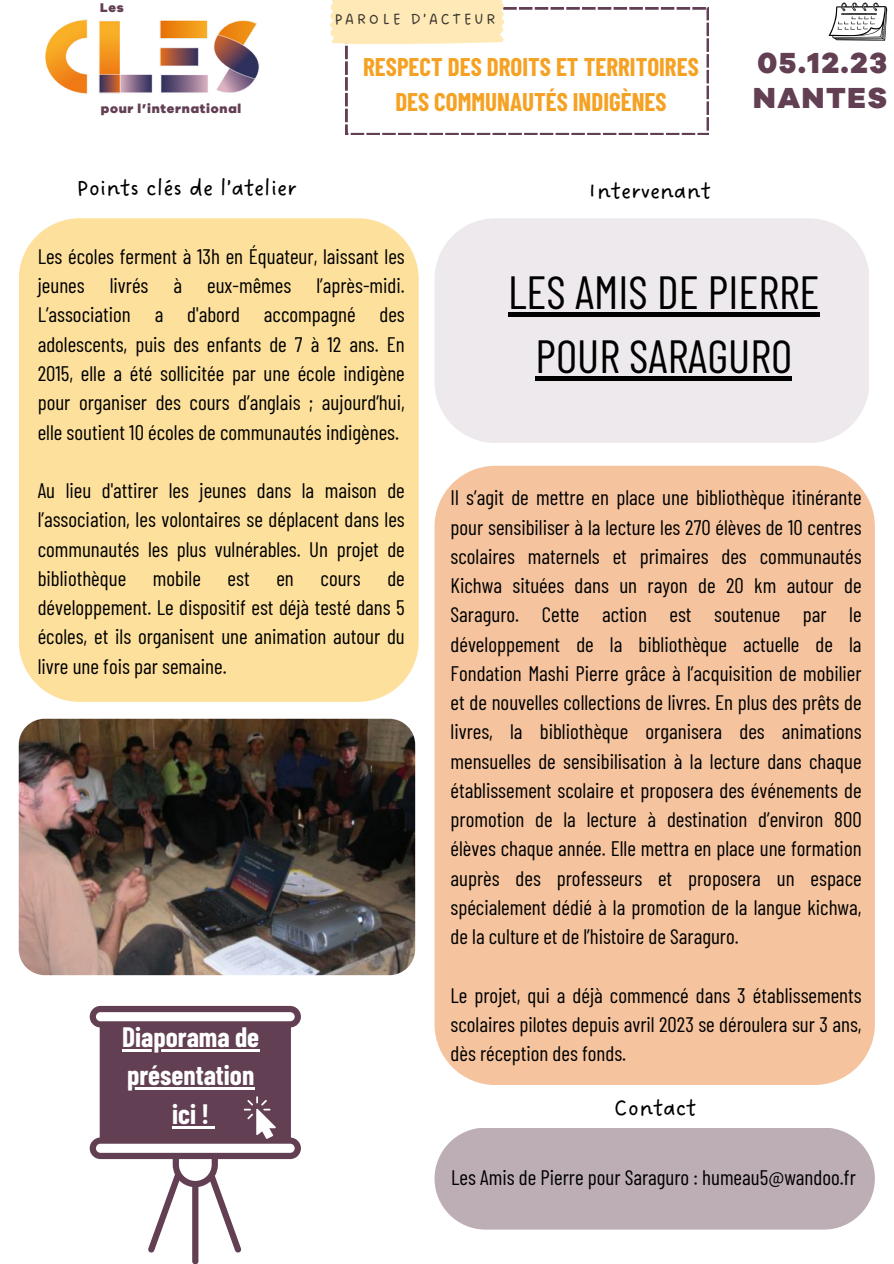
<style>
.page{position:relative;width:894px;height:1264px;background:#fff}
.page>*{position:absolute;margin:0;border:0;box-sizing:border-box;transform-origin:0 0}
.t1{font:46.5px/64.2px "Barlow Condensed";color:#000;text-align:center}
.t2{font:800 30px "Galano Grotesque";letter-spacing:.055em;color:#623f53}
.t3{font:700 27.45px/38.2px "Barlow Condensed";color:#fff;text-align:center}
.t4{font:700 25.05px/34.8px "Barlow Condensed";color:#f5a224;text-align:center}
.t5{font:24px "DO Sans Regular";color:#000}
.t6{font:21px/29.2px "Barlow Condensed";color:#000;text-align:justify}
.t7{font:16.5px "DO Sans Regular";letter-spacing:.15em;color:#3b3531}
.t8{font:800 13.05px "Galano Grotesque";letter-spacing:.055em;color:#623f53}
</style>
<div class="page">
<img style="left:45px;top:19px;width:215px;height:75px">
<svg style="left:345px;top:8px;width:363px;height:127px"></svg>
<svg style="left:330px;top:0;width:176px;height:52px"></svg>
<div style="left:435px;top:218px;width:433px;height:225px;background:#ede9ec"></div>
<div style="left:434px;top:1127px;width:440px;height:102px;background:#bdaeb6;border-radius:51px"></div>
<div style="left:19px;top:218px;width:399px;height:484px;background:#fde09b"></div>
<svg style="left:828px;top:3px;width:58px;height:38px"></svg>
<img style="left:19px;top:718px;width:396px;height:257px;border-radius:26px">
<hr style="left:508px;top:312px;width:311px;height:4px;background:#000">
<div style="left:535px;top:376px;width:257px;height:5px;background:#000"></div>
<div style="left:434px;top:466px;width:440px;height:618px;background:#f5c49e"></div>
<svg style="left:90px;top:1005px;width:211px;height:258px"></svg>
<div style="left:104px;top:1023px;width:181px;height:119px;background:#623f53"></div>
<svg style="left:244px;top:1096px;width:31px;height:42px"></svg>
<hr style="left:122px;top:1049px;width:137px;height:2px;background:#fff">
<hr style="left:127px;top:1087px;width:127px;height:2px;background:#fff">
<hr style="left:172px;top:1125px;width:37px;height:3px;background:#fff">
<svg style="left:209px;top:1126px;width:6px;height:2px"></svg>
<p class="t8" style="left:100px;top:-1px;width:25px">Les</p>
<p class="t8" style="left:101px;top:100px;width:142px">pour l’international</p>
<h2 class="t7" style="left:334px;top:10px;width:163px">PAROLE D’ACTEUR</h2>
<p class="t4" style="left:363px;top:49px;width:337px">RESPECT DES DROITS ET TERRITOIRES<br>DES COMMUNAUTÉS INDIGÈNES</p>
<h3 class="t5" style="left:76px;top:174px;width:222px">Points clés de l’atelier</h3>
<p class="t5" style="left:587px;top:177px;width:125px">Intervenant</p>
<p class="t2" style="left:757px;top:43px;width:131px">05.12.23</p>
<h2 class="t2" style="left:753px;top:78px;width:135px">NANTES</h2>
<h4 class="t6" style="left:38px;top:241px;width:368px">Les écoles ferment à 13h en Équateur, laissant les jeunes livrés à eux-mêmes l’après-midi.<br>L’association a d'abord accompagné des adolescents, puis des enfants de 7 à 12 ans. En 2015, elle a été sollicitée par une école indigène pour organiser des cours d’anglais ; aujourd’hui, elle soutient 10 écoles de communautés indigènes.</h4>
<h5 class="t6" style="left:38px;top:475px;width:368px">Au lieu d'attirer les jeunes dans la maison de l’association, les volontaires se déplacent dans les communautés les plus vulnérables. Un projet de bibliothèque</h5>
<h5 class="t6" style="left:153px;top:563px;width:49px">mobile</h5>
<h5 class="t6" style="left:227px;top:563px;width:23px">est</h5>
<h5 class="t6" style="left:276px;top:563px;width:19px">en</h5>
<h5 class="t6" style="left:320px;top:563px;width:42px">cours</h5>
<h5 class="t6" style="left:38px;top:563px;width:368px;text-indent:349px">de développement. Le dispositif est déjà testé dans 5 écoles, et ils organisent une animation autour du livre une fois par semaine.</h5>
<h4 class="t3" style="left:122px;top:1017px;width:139px">Diaporama de</h4>
<h1 class="t3" style="left:127px;top:1055px;width:129px">présentation ici !</h1>
<p class="t1" style="left:508px;top:258px;width:313px">LES AMIS DE PIERRE<br>POUR SARAGURO</p>
<h2 class="t6" style="left:450px;top:482px;width:412px">Il s’agit de mettre en place une bibliothèque itinérante pour sensibiliser à la lecture les 270 élèves de 10 centres scolaires maternels et primaires des communautés Kichwa situées dans un rayon de 20 km autour de Saraguro. Cette action est soutenue par le développement de la bibliothèque actuelle de la Fondation Mashi Pierre grâce à l’acquisition de mobilier et de nouvelles collections de livres. En plus des prêts de livres, la bibliothèque organisera des animations mensuelles de sensibilisation à la lecture dans chaque établissement scolaire et proposera des événements de promotion de la lecture à destination d’environ 800 élèves chaque année. Elle mettra en place une formation auprès des professeurs et proposera un espace spécialement dédié à la promotion de la langue kichwa, de la culture et de l’histoire de Saraguro.</h2>
<p class="t6" style="left:450px;top:979px;width:412px">Le projet, qui a déjà commencé dans 3 établissements scolaires pilotes depuis avril 2023 se déroulera sur 3 ans, dès réception des fonds.</p>
<p class="t5" style="left:613px;top:1094px;width:84px">Contact</p>
<h5 class="t6" style="left:451px;top:1162px;width:406px">Les Amis de Pierre pour Saraguro : humeau5@wandoo.fr</h5>
</div>
